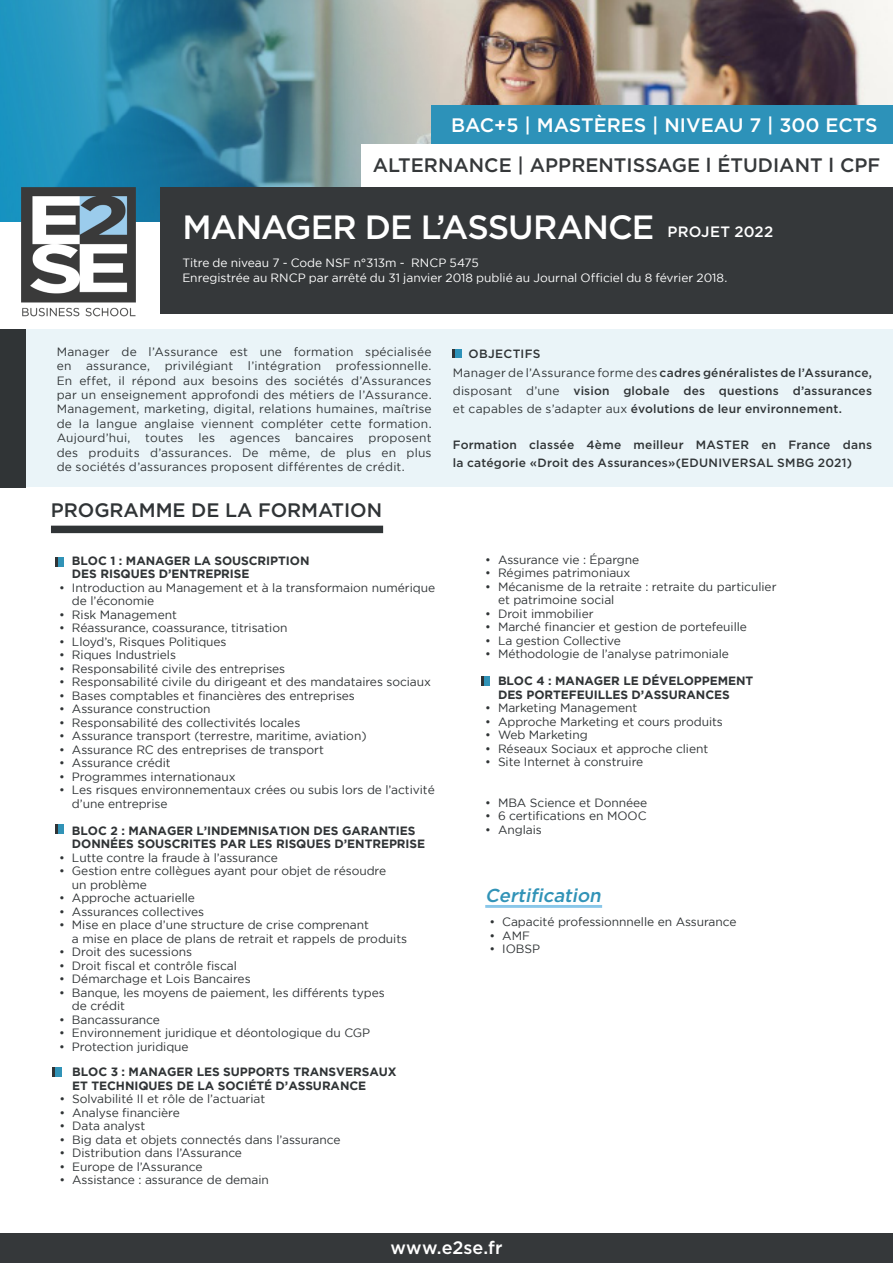
<style>
.page{position:relative;width:893px;height:1263px;background:#fff}
.page>*{position:absolute;margin:0;border:0;box-sizing:border-box;transform-origin:0 0}
.t1{font:500 33.6px "Gotham";letter-spacing:-.03em;color:#fff}
.t2{font:500 19.5px "Gotham";color:#35383a}
.t3{font:500 19.5px "Gotham";color:#fff}
.t4{font:500 19.5px "Gotham";letter-spacing:-.005em;color:#303436}
.t5{font:italic 500 18.75px "Gotham";color:#3193b7}
.t6{font:500 18px "Gotham";letter-spacing:.005em;color:#fff}
.t7{font:500 15px "Gotham";letter-spacing:.01em;color:#fff}
.t8{font:12px/14.4px "Gotham";letter-spacing:-.005em;color:#303436}
.t9{font:500 12px/18px "Gotham";letter-spacing:.02em;color:#303436;text-align:justify}
.t10{font:700 12px/13.5px "Gotham";letter-spacing:-.005em;color:#303436}
.t11{font:12px "Gotham";letter-spacing:-.005em;color:#fff}
.s1{font-weight:400}
</style>
<div class="page">
<img style="left:439px;top:0;width:454px;height:106px">
<img style="left:0;top:0;width:439px;height:222px">
<div style="left:0;top:1233px;width:893px;height:30px;background:#35383a"></div>
<div style="left:432px;top:106px;width:461px;height:62px;background:#2d92b9"></div>
<div style="left:361px;top:144px;width:532px;height:52px;background:#fff"></div>
<img style="left:21px;top:188px;width:114px;height:128px">
<div style="left:160px;top:188px;width:733px;height:126px;background:#35383a"></div>
<div style="left:0;top:330px;width:893px;height:157px;background:#eaf4f8"></div>
<div style="left:453px;top:349px;width:8px;height:9px;background:#2d92b9"></div>
<svg style="left:453px;top:349px;width:2px;height:9px"></svg>
<div style="left:0;top:330px;width:26px;height:158px;background:#303436"></div>
<div style="left:51px;top:526px;width:332px;height:7px;background:#303436"></div>
<svg style="left:57px;top:557px;width:7px;height:10px"></svg>
<svg style="left:55px;top:557px;width:2px;height:10px"></svg>
<svg style="left:57px;top:824px;width:7px;height:10px"></svg>
<svg style="left:55px;top:824px;width:2px;height:10px"></svg>
<svg style="left:483px;top:676px;width:6px;height:9px"></svg>
<svg style="left:481px;top:676px;width:2px;height:9px"></svg>
<div style="left:53px;top:1067px;width:8px;height:10px;background:#3193b7"></div>
<svg style="left:53px;top:1067px;width:2px;height:10px"></svg>
<hr style="left:485px;top:905px;width:117px;height:3px;background:#89c7e9">
<p class="t3" style="left:451px;top:113px;width:428px">BAC+5 | MASTÈRES | NIVEAU 7 | 300 ECTS</p>
<p class="t2" style="left:373px;top:152px;width:509px">ALTERNANCE | APPRENTISSAGE l ÉTUDIANT l CPF</p>
<p class="t1" style="left:182px;top:205px;width:473px">MANAGER DE L’ASSURANCE</p>
<p class="t11" style="left:182px;top:256px;width:298px">Titre de niveau 7 - Code NSF n°313m - RNCP 5475</p>
<p class="t11" style="left:182px;top:271px;width:546px">Enregistrée au RNCP par arrêté du 31 janvier 2018 publié au Journal Officiel du 8 février 2018.</p>
<p class="t7" style="left:668px;top:221px;width:107px">PROJET 2022</p>
<p class="t8" style="left:57px;top:344px;width:376px;text-align:justify">Manager de l’Assurance est une formation spécialisée en assurance, privilégiant l’intégration professionnelle.<br>En effet, il répond aux besoins des sociétés d’Assurances par un enseignement approfondi des métiers de l’Assurance.<br>Management, marketing, digital, relations humaines, maîtrise de la langue anglaise viennent compléter cette formation.<br>Aujourd’hui, toutes les agences bancaires proposent des produits d’assurances. De même, de plus en plus de sociétés d’assurances proposent différentes de crédit.</p>
<p class="t9" style="left:469px;top:344px;width:73px">OBJECTIFS</p>
<p class="t4" style="left:51px;top:498px;width:333px">PROGRAMME DE LA FORMATION</p>
<p class="t9" style="left:453px;top:363px;width:421px"><span class="s1">Manager de l’Assurance forme des</span> cadres généralistes de l’Assurance, <span class="s1">disposant d’une</span> vision globale des questions d’assurances <span class="s1">et capables de s’adapter aux</span> évolutions de leur environnement.</p>
<p class="t9" style="left:453px;top:435px;width:421px">Formation classée 4ème meilleur MASTER en France dans la catégorie «Droit des Assurances»(EDUNIVERSAL SMBG 2021)</p>
<p class="t10" style="left:72px;top:553px;width:239px">BLOC 1 : MANAGER LA SOUSCRIPTION<br>DES RISQUES D’ENTREPRISE</p>
<p class="t8" style="left:72px;top:580px;width:365px;line-height:13.5px;text-indent:-13px">• Introduction au Management et à la transformaion numérique de l’économie</p>
<p class="t8" style="left:59px;top:607px;width:119px">• Risk Management</p>
<p class="t8" style="left:59px;top:621px;width:230px">• Réassurance, coassurance, titrisation</p>
<p class="t8" style="left:59px;top:634px;width:169px">• Lloyd’s, Risques Politiques</p>
<p class="t8" style="left:59px;top:648px;width:118px">• Riques Industriels</p>
<p class="t8" style="left:59px;top:661px;width:228px">• Responsabilité civile des entreprises</p>
<p class="t8" style="left:59px;top:675px;width:373px">• Responsabilité civile du dirigeant et des mandataires sociaux</p>
<p class="t8" style="left:59px;top:688px;width:297px">• Bases comptables et financières des entreprises</p>
<p class="t8" style="left:59px;top:702px;width:153px">• Assurance construction</p>
<p class="t8" style="left:59px;top:715px;width:243px">• Responsabilité des collectivités locales</p>
<p class="t8" style="left:59px;top:729px;width:309px">• Assurance transport (terrestre, maritime, aviation)</p>
<p class="t8" style="left:59px;top:742px;width:266px">• Assurance RC des entreprises de transport</p>
<p class="t8" style="left:59px;top:756px;width:113px">• Assurance crédit</p>
<p class="t8" style="left:59px;top:769px;width:178px">• Programmes internationaux</p>
<p class="t8" style="left:72px;top:783px;width:364px;line-height:13.5px;text-indent:-13px">• Les risques environnementaux crées ou subis lors de l’activité d’une entreprise</p>
<p class="t10" style="left:72px;top:823px;width:345px">BLOC 2 : MANAGER L’INDEMNISATION DES GARANTIES</p>
<p class="t10" style="left:72px;top:837px;width:355px">DONNÉES SOUSCRITES PAR LES RISQUES D’ENTREPRISE</p>
<p class="t8" style="left:59px;top:850px;width:220px">• Lutte contre la fraude à l’assurance</p>
<p class="t8" style="left:72px;top:864px;width:316px;line-height:13.5px;text-indent:-13px">• Gestion entre collègues ayant pour objet de résoudre un problème</p>
<p class="t8" style="left:59px;top:891px;width:137px">• Approche actuarielle</p>
<p class="t8" style="left:59px;top:904px;width:146px">• Assurances collectives</p>
<p class="t8" style="left:72px;top:918px;width:337px;line-height:13.5px;text-indent:-13px">• Mise en place d’une structure de crise comprenant<br>a mise en place de plans de retrait et rappels de produits</p>
<p class="t8" style="left:59px;top:945px;width:134px">• Droit des sucessions</p>
<p class="t8" style="left:59px;top:958px;width:179px">• Droit fiscal et contrôle fiscal</p>
<p class="t8" style="left:59px;top:972px;width:193px">• Démarchage et Lois Bancaires</p>
<p class="t8" style="left:72px;top:985px;width:314px;line-height:13.5px;text-indent:-13px">• Banque, les moyens de paiement, les différents types de crédit</p>
<p class="t8" style="left:59px;top:1012px;width:102px">• Bancassurance</p>
<p class="t8" style="left:59px;top:1026px;width:313px">• Environnement juridique et déontologique du CGP</p>
<p class="t8" style="left:59px;top:1039px;width:131px">• Protection juridique</p>
<p class="t10" style="left:72px;top:1065px;width:326px">BLOC 3 : MANAGER LES SUPPORTS TRANSVERSAUX</p>
<p class="t10" style="left:72px;top:1078px;width:296px">ET TECHNIQUES DE LA SOCIÉTÉ D’ASSURANCE</p>
<p class="t8" style="left:59px;top:1092px;width:207px">• Solvabilité II et rôle de l’actuariat</p>
<p class="t8" style="left:59px;top:1105px;width:122px">• Analyse financière</p>
<p class="t8" style="left:59px;top:1119px;width:87px">• Data analyst</p>
<p class="t8" style="left:59px;top:1132px;width:282px">• Big data et objets connectés dans l’assurance</p>
<p class="t8" style="left:59px;top:1146px;width:184px">• Distribution dans l’Assurance</p>
<p class="t8" style="left:59px;top:1159px;width:144px">• Europe de l’Assurance</p>
<p class="t8" style="left:59px;top:1173px;width:211px">• Assistance : assurance de demain</p>
<p class="t8" style="left:485px;top:552px;width:156px">• Assurance vie : Épargne</p>
<p class="t8" style="left:485px;top:566px;width:147px">• Régimes patrimoniaux</p>
<p class="t8" style="left:498px;top:579px;width:280px;line-height:13.5px;text-indent:-13px">• Mécanisme de la retraite : retraite du particulier et patrimoine social</p>
<p class="t8" style="left:485px;top:606px;width:110px">• Droit immobilier</p>
<p class="t8" style="left:485px;top:620px;width:263px">• Marché financier et gestion de portefeuille</p>
<p class="t8" style="left:485px;top:633px;width:137px">• La gestion Collective</p>
<p class="t8" style="left:485px;top:647px;width:245px">• Méthodologie de l’analyse patrimoniale</p>
<p class="t10" style="left:498px;top:674px;width:257px">BLOC 4 : MANAGER LE DÉVELOPPEMENT</p>
<p class="t10" style="left:498px;top:687px;width:233px">DES PORTEFEUILLES D’ASSURANCES</p>
<p class="t8" style="left:485px;top:701px;width:153px">• Marketing Management</p>
<p class="t8" style="left:485px;top:714px;width:239px">• Approche Marketing et cours produits</p>
<p class="t8" style="left:485px;top:728px;width:104px">• Web Marketing</p>
<p class="t8" style="left:485px;top:741px;width:224px">• Réseaux Sociaux et approche client</p>
<p class="t8" style="left:485px;top:755px;width:160px">• Site Internet à construire</p>
<p class="t8" style="left:485px;top:795px;width:163px">• MBA Science et Donnéee</p>
<p class="t8" style="left:485px;top:809px;width:163px">• 6 certifications en MOOC</p>
<p class="t8" style="left:485px;top:822px;width:58px">• Anglais</p>
<p class="t5" style="left:485px;top:883px;width:121px">Certification</p>
<p class="t8" style="left:489px;top:914px;width:249px">• Capacité professionnnelle en Assurance</p>
<p class="t8" style="left:489px;top:928px;width:42px">• AMF</p>
<p class="t8" style="left:489px;top:941px;width:52px">• IOBSP</p>
<p class="t6" style="left:390px;top:1236px;width:113px">www.e2se.fr</p>
</div>
